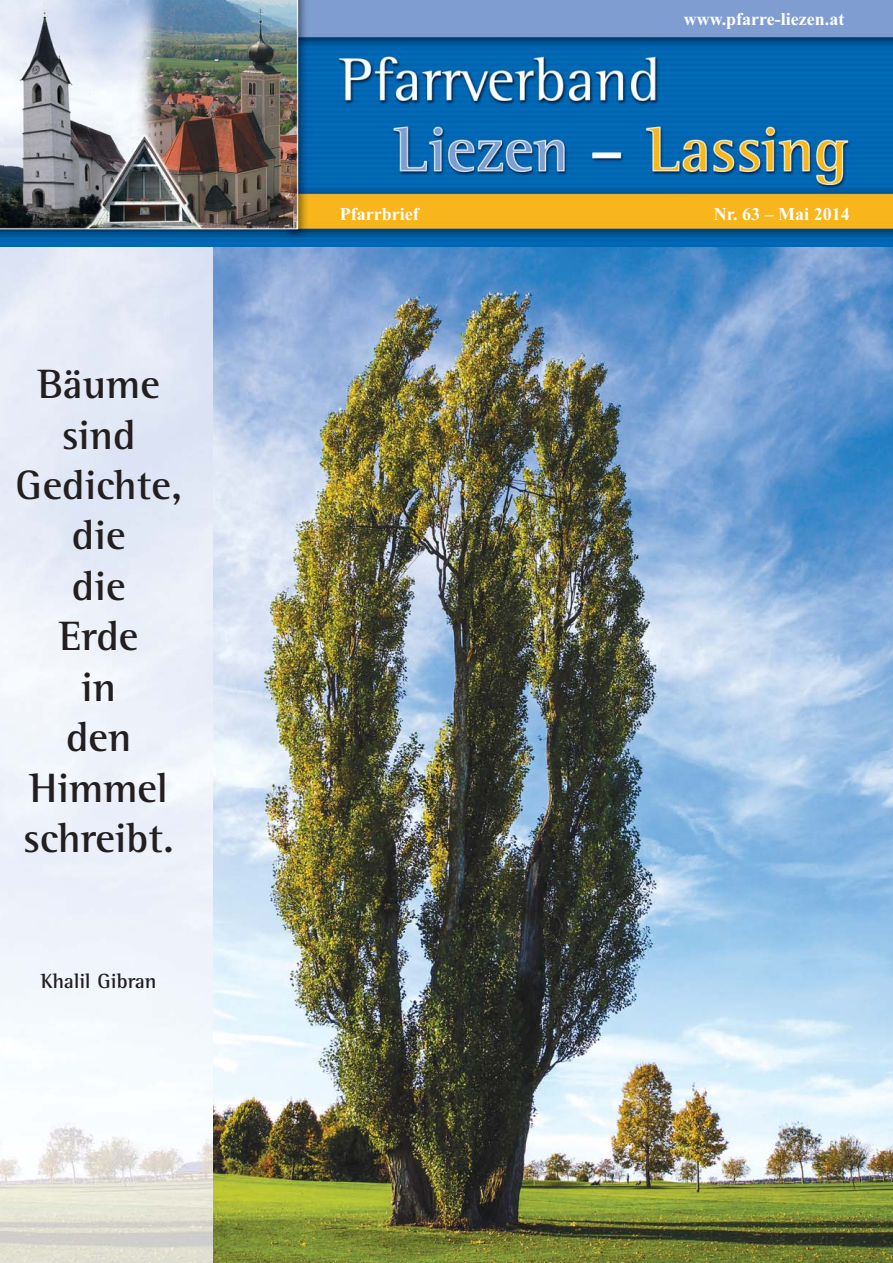
<style>
.page{position:relative;width:893px;height:1263px;background:#fff}
.page>*{position:absolute;margin:0;border:0;box-sizing:border-box;transform-origin:0 0}
.t1{font:700 42px/50.4px "Rotis Semi Serif";color:#231f20;text-align:center}
.t2{font:700 21px "Rotis Semi Serif";color:#231f20}
.t3{font:700 18px "Times New Roman";color:#fff}
</style>
<div class="page">
<img style="left:213px;top:247px;width:680px;height:1016px">
<svg style="left:0;top:247px;width:213px;height:1016px;fill:#ebeffa"></svg>
<img style="left:0;top:0;width:893px;height:247px">
<p class="t1" style="left:15px;top:363px;width:168px">Bäume sind<br>Gedichte, die<br>die<br>Erde<br>in<br>den<br>Himmel schreibt.</p>
<p class="t2" style="left:41px;top:974px;width:117px">Khalil Gibran</p>
<p class="t3" style="left:684px;top:13px;width:162px">www.pfarre-liezen.at</p>
<p class="t3" style="left:340px;top:208px;width:80px">Pfarrbrief</p>
<p class="t3" style="left:714px;top:208px;width:137px">Nr. 63 – Mai 2014</p>
</div>
